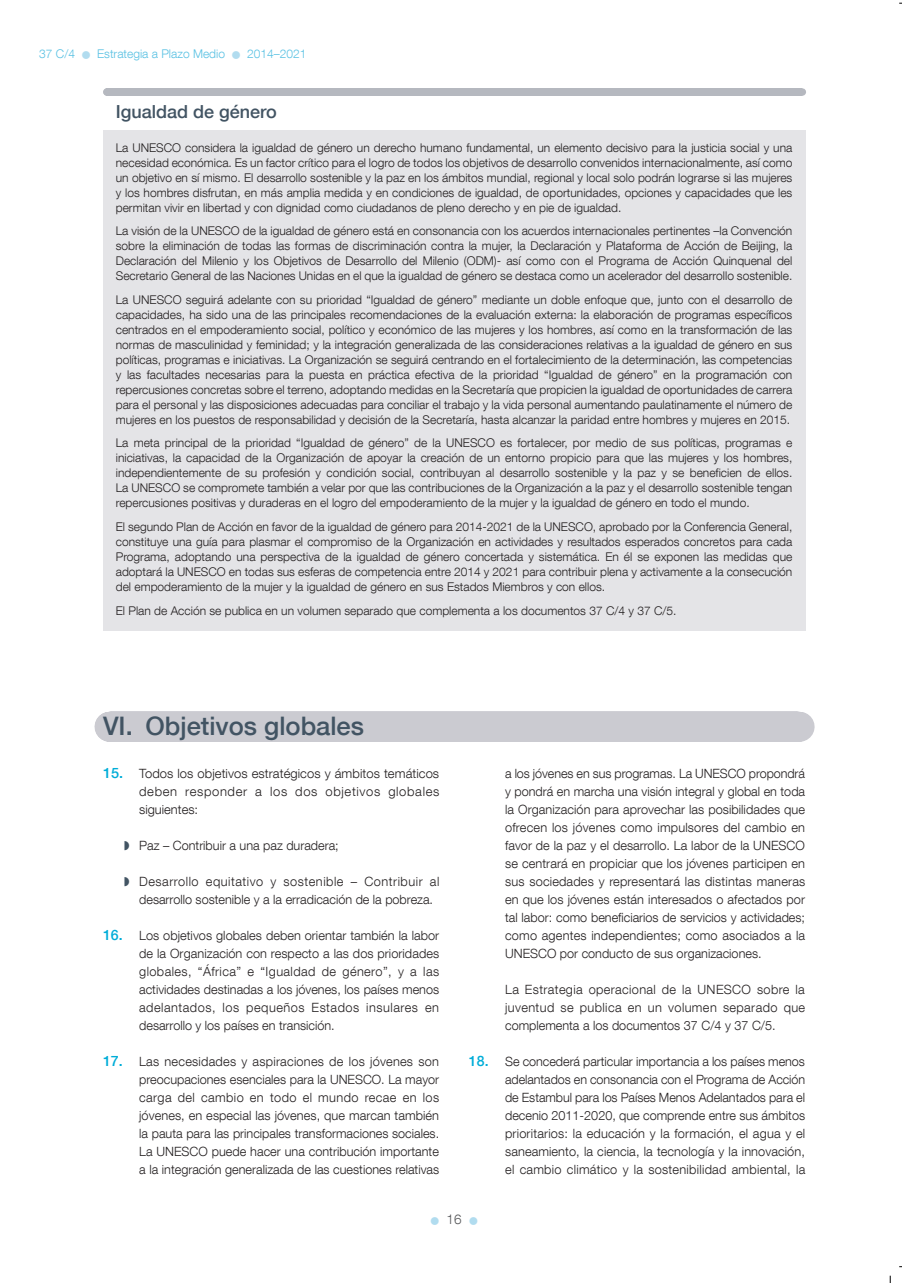
<style>
.page{position:relative;width:902px;height:1283px;background:#fff}
.page>*{position:absolute;margin:0;border:0;box-sizing:border-box;transform-origin:0 0}
.t1{font:500 25.5px "Helvetica Neue LT Com";color:#425463}
.t2{font:500 18px "Helvetica Neue LT Com";color:#425463}
.t3{font:300 13.5px "Helvetica Neue LT Com";color:#57585a}
.t4{font:300 12.75px/18px "Helvetica Neue LT Com";color:#231f20;text-align:justify}
.t5{font:300 12px/15px "Helvetica Neue LT Com";color:#231f20;text-align:justify}
.t6{font:300 12px "Helvetica Neue LT Com";color:#59c1e3}
.s1{color:#b1dcef}
.s2{font-weight:500;font-size:14.25px;color:#00add8}
.s3{color:#425463}
</style>
<div class="page">
<div style="left:110px;top:711px;width:688px;height:30px;background:#cbcbd1"></div>
<hr style="left:109px;top:711px;width:1px;height:30px;background:#cbcbd1">
<hr style="left:798px;top:711px;width:1px;height:30px;background:#cbcbd1">
<div style="left:103px;top:130px;width:702px;height:500px;background:#e4e4e7"></div>
<div style="left:107px;top:88px;width:695px;height:8px;background:#b5b8bf"></div>
<svg style="left:889px;top:1275px;width:2px;height:7px"></svg>
<p class="t6" style="left:39px;top:47px;width:269px">37 C/4 <span class="s1">●</span> Estrategia a Plazo Medio <span class="s1">●</span> 2014–2021</p>
<h2 class="t2" style="left:116px;top:100px;width:163px">Igualdad de género</h2>
<p class="t5" style="left:116px;top:140px;width:678px">La UNESCO considera la igualdad de género un derecho humano fundamental, un elemento decisivo para la justicia social y una necesidad económica. Es un factor crítico para el logro de todos los objetivos de desarrollo convenidos internacionalmente, así como un objetivo en sí mismo. El desarrollo sostenible y la paz en los ámbitos mundial, regional y local solo podrán lograrse si las mujeres y los hombres disfrutan, en más amplia medida y en condiciones de igualdad, de oportunidades, opciones y capacidades que les permitan vivir en libertad y con dignidad como ciudadanos de pleno derecho y en pie de igualdad.</p>
<p class="t5" style="left:116px;top:223px;width:678px">La visión de la UNESCO de la igualdad de género está en consonancia con los acuerdos internacionales pertinentes –la Convención sobre la eliminación de todas las formas de discriminación contra la mujer, la Declaración y Plataforma de Acción de Beijing, la Declaración del Milenio y los Objetivos de Desarrollo del Milenio (ODM)- así como con el Programa de Acción Quinquenal del Secretario General de las Naciones Unidas en el que la igualdad de género se destaca como un acelerador del desarrollo sostenible.</p>
<p class="t5" style="left:116px;top:292px;width:678px">La UNESCO seguirá adelante con su prioridad “Igualdad de género” mediante un doble enfoque que, junto con el desarrollo de capacidades, ha sido una de las principales recomendaciones de la evaluación externa: la elaboración de programas específicos centrados en el empoderamiento social, político y económico de las mujeres y los hombres, así como en la transformación de las normas de masculinidad y feminidad; y la integración generalizada de las consideraciones relativas a la igualdad de género en sus políticas, programas e iniciativas. La Organización se seguirá centrando en el fortalecimiento de la determinación, las competencias y las facultades necesarias para la puesta en práctica efectiva de la prioridad “Igualdad de género” en la programación con repercusiones concretas sobre el terreno, adoptando medidas en la Secretaría que propicien la igualdad de oportunidades de carrera para el personal y las disposiciones adecuadas para conciliar el trabajo y la vida personal aumentando paulatinamente el número de mujeres en los puestos de responsabilidad y decisión de la Secretaría, hasta alcanzar la paridad entre hombres y mujeres en 2015.</p>
<p class="t5" style="left:116px;top:435px;width:678px">La meta principal de la prioridad “Igualdad de género” de la UNESCO es fortalecer, por medio de sus políticas, programas e iniciativas, la capacidad de la Organización de apoyar la creación de un entorno propicio para que las mujeres y los hombres, independientemente de su profesión y condición social, contribuyan al desarrollo sostenible y la paz y se beneficien de ellos.<br>La UNESCO se compromete también a velar por que las contribuciones de la Organización a la paz y el desarrollo sostenible tengan repercusiones positivas y duraderas en el logro del empoderamiento de la mujer y la igualdad de género en todo el mundo.</p>
<p class="t5" style="left:116px;top:519px;width:678px">El segundo Plan de Acción en favor de la igualdad de género para 2014-2021 de la UNESCO, aprobado por la Conferencia General, constituye una guía para plasmar el compromiso de la Organización en actividades y resultados esperados concretos para cada Programa, adoptando una perspectiva de la igualdad de género concertada y sistemática. En él se exponen las medidas que adoptará la UNESCO en todas sus esferas de competencia entre 2014 y 2021 para contribuir plena y activamente a la consecución del empoderamiento de la mujer y la igualdad de género en sus Estados Miembros y con ellos.</p>
<p class="t5" style="left:116px;top:602px;width:562px">El Plan de Acción se publica en un volumen separado que complementa a los documentos 37 C/4 y 37 C/5.</p>
<h1 class="t1" style="left:103px;top:711px;width:262px">VI. Objetivos globales</h1>
<p class="t4" style="left:139px;top:763px;width:301px;text-indent:-36px"><span class="s2">15.</span> Todos los objetivos estratégicos y ámbitos temáticos deben responder a los dos objetivos globales siguientes:</p>
<p class="t4" style="left:124px;top:835px;width:216px"><span class="s3">◗</span> Paz – Contribuir a una paz duradera;</p>
<p class="t4" style="left:139px;top:871px;width:301px;text-indent:-15px"><span class="s3">◗</span> Desarrollo equitativo y sostenible – Contribuir al desarrollo sostenible y a la erradicación de la pobreza.</p>
<p class="t4" style="left:139px;top:925px;width:301px;text-indent:-36px"><span class="s2">16.</span> Los objetivos globales deben orientar también la labor de la Organización con respecto a las dos prioridades globales, “África” e “Igualdad de género”, y a las actividades destinadas a los jóvenes, los países menos adelantados, los pequeños Estados insulares en desarrollo y los países en transición.</p>
<p class="t4" style="left:139px;top:1051px;width:301px;text-indent:-36px"><span class="s2">17.</span> Las necesidades y aspiraciones de los jóvenes son preocupaciones esenciales para la UNESCO. La mayor carga del cambio en todo el mundo recae en los jóvenes, en especial las jóvenes, que marcan también la pauta para las principales transformaciones sociales.<br>La UNESCO puede hacer una contribución importante a la integración generalizada de las cuestiones relativas</p>
<p class="t4" style="left:505px;top:763px;width:301px">a los jóvenes en sus programas. La UNESCO propondrá y pondrá en marcha una visión integral y global en toda la Organización para aprovechar las posibilidades que ofrecen los jóvenes como impulsores del cambio en favor de la paz y el desarrollo. La labor de la UNESCO se centrará en propiciar que los jóvenes participen en sus sociedades y representará las distintas maneras en que los jóvenes están interesados o afectados por tal labor: como beneficiarios de servicios y actividades; como agentes independientes; como asociados a la UNESCO por conducto de sus organizaciones.</p>
<p class="t4" style="left:505px;top:979px;width:301px">La Estrategia operacional de la UNESCO sobre la juventud se publica en un volumen separado que complementa a los documentos 37 C/4 y 37 C/5.</p>
<p class="t4" style="left:505px;top:1051px;width:301px;text-indent:-36px"><span class="s2">18.</span> Se concederá particular importancia a los países menos adelantados en consonancia con el Programa de Acción de Estambul para los Países Menos Adelantados para el decenio 2011-2020, que comprende entre sus ámbitos prioritarios: la educación y la formación, el agua y el saneamiento, la ciencia, la tecnología y la innovación, el cambio climático y la sostenibilidad ambiental, la</p>
<p class="t3" style="left:429px;top:1210px;width:50px"><span class="s1">●</span>16<span class="s1">●</span></p>
</div>
